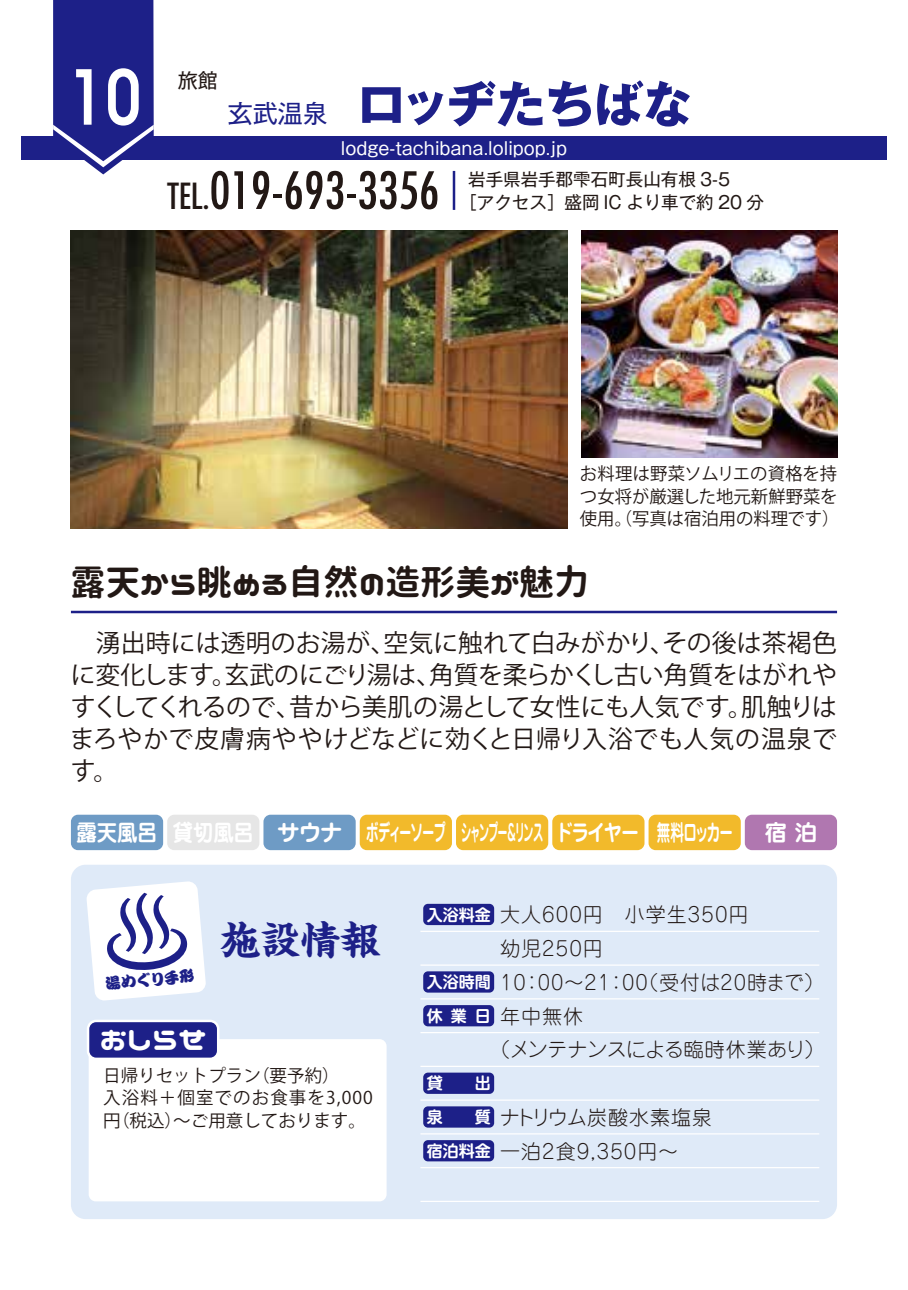
<style>
.page{position:relative;width:908px;height:1290px;background:#fff}
.page>*{position:absolute;margin:0;border:0;box-sizing:border-box;transform-origin:0 0}
.t1{font:600 condensed 75px "ITC Avant Garde Std";color:#fff;scale:.9 1}
.t2{font:condensed 50px "Futura Std";color:#221815}
.t3{font:700 50px "Gothic MB101 Pr 6 N";letter-spacing:-.025em;color:#1d2088}
.t4{font:700 40px "Kaisho MCBK1 Pro De";color:#1d2088}
.t5{font:35px "Nico Moji+";color:#221815}
.t6{font:33.5px "Nico Moji+";color:#fff}
.t7{font:24.75px/32px "Koz Go Pro";letter-spacing:.01em;color:#221815;text-align:justify}
.t8{font:700 22.5px "Jun 501 Pro";letter-spacing:-.065em;color:#fff;scale:.9 1}
.t9{font:700 22.5px "Jun 501 Pro";letter-spacing:-.065em;color:#fff}
.t10{font:300 20px/33.8px "Jun 101 Pro";letter-spacing:.05em;color:#221815}
.t11{font:300 20px "Jun 101 Pro";letter-spacing:-.015em;color:#221815}
.t12{font:20px "Gothic MB101 Pr 6 N";color:#221815}
.t13{font:17.5px/22.5px "Koz Go Pro";color:#221815}
.t14{font:17.5px/23px "Gothic MB101 Pr 6 N";color:#221815}
.t15{font:17.5px "Gothic MB101 Pr 6 N";color:#fff}
.t16{font:700 16px/33.8px "Shin M Go Pro De";color:#fff}
.t17{font:900 15px "Kanteiryu Std";color:#1d2088}
.s1{font-weight:400;font-size:25px}
.s2{font-size:35px}
.s3{font-size:16.25px}
</style>
<div class="page">
<div style="left:71px;top:865px;width:765px;height:354px;background:#dfeaf8;border-radius:15px"></div>
<div style="left:89px;top:1039px;width:297px;height:162px;background:#fff;border-radius:7px"></div>
<div style="left:744px;top:815px;width:92px;height:35px;background:#b077b0;border-radius:7px"></div>
<div style="left:648px;top:815px;width:92px;height:35px;background:#f2ba2b;border-radius:7px"></div>
<div style="left:552px;top:815px;width:92px;height:35px;background:#f2ba2b;border-radius:7px"></div>
<div style="left:456px;top:815px;width:92px;height:35px;background:#f2ba2b;border-radius:7px"></div>
<div style="left:359px;top:815px;width:93px;height:35px;background:#f2ba2b;border-radius:7px"></div>
<div style="left:263px;top:815px;width:92px;height:35px;background:#6e9bc5;border-radius:7px"></div>
<div style="left:167px;top:815px;width:92px;height:35px;background:#e6e6e6;border-radius:7px"></div>
<div style="left:71px;top:815px;width:92px;height:35px;background:#6e9bc5;border-radius:7px"></div>
<img style="left:71px;top:230px;width:496px;height:298px">
<img style="left:581px;top:230px;width:255px;height:227px">
<hr style="left:452px;top:171px;width:3px;height:39px;background:#1d2088">
<hr style="left:71px;top:611px;width:765px;height:2px;background:#1d2088">
<hr style="left:420px;top:931px;width:399px;height:1px;background:#fff">
<hr style="left:420px;top:964px;width:399px;height:2px;background:#fff">
<hr style="left:420px;top:998px;width:399px;height:1px;background:#fff">
<hr style="left:420px;top:1032px;width:399px;height:1px;background:#fff">
<hr style="left:420px;top:1066px;width:399px;height:1px;background:#fff">
<hr style="left:420px;top:1099px;width:399px;height:2px;background:#fff">
<hr style="left:420px;top:1133px;width:399px;height:1px;background:#fff">
<hr style="left:420px;top:1167px;width:399px;height:1px;background:#fff">
<hr style="left:420px;top:1201px;width:399px;height:1px;background:#fff">
<div style="left:423px;top:971px;width:71px;height:21px;background:#1d2088;border-radius:5px"></div>
<div style="left:423px;top:904px;width:71px;height:21px;background:#1d2088;border-radius:5px"></div>
<div style="left:423px;top:1072px;width:71px;height:22px;background:#1d2088;border-radius:5px"></div>
<div style="left:423px;top:1005px;width:71px;height:21px;background:#1d2088;border-radius:5px"></div>
<div style="left:423px;top:1106px;width:71px;height:21px;background:#1d2088;border-radius:5px"></div>
<div style="left:423px;top:1140px;width:71px;height:21px;background:#1d2088;border-radius:5px"></div>
<div style="left:87px;top:1020px;width:132px;height:40px;border:5px solid #fff;border-radius:7px"></div>
<div style="left:89px;top:1022px;width:128px;height:35px;background:#1d2088;border-radius:7px"></div>
<div style="left:21px;top:136px;width:865px;height:24px;background:#1d2088"></div>
<svg style="left:53px;top:0;width:101px;height:174px"></svg>
<svg style="left:86px;top:881px;width:120px;height:120px;background:#fafbfd"></svg>
<h1 class="t1" style="left:68px;top:51px;width:83px">10</h1>
<p class="t12" style="left:177px;top:64px;width:41px">旅館</p>
<h2 class="t3" style="left:177px;top:63px;width:516px"><span class="s1">　　玄武温泉</span> ロッヂたちばな</h2>
<p class="t15" style="left:341px;top:133px;width:227px">lodge-tachibana.lolipop.jp</p>
<h2 class="t2" style="left:167px;top:160px;width:273px"><span class="s2">TEL.</span>019-693-3356</h2>
<p class="t14" style="left:459px;top:167px;width:306px;text-indent:9px">岩手県岩手郡雫石町長山有根 3-5<br>［アクセス］盛岡 IC より車で約 20 分</p>
<p class="t13" style="left:579px;top:463px;width:261px">お料理は野菜ソムリエの資格を持つ女将が厳選した地元新鮮野菜を使用。（写真は宿泊用の料理です）</p>
<h3 class="t5" style="left:70px;top:557px;width:520px">露天から眺める自然の造形美が魅力</h3>
<p class="t7" style="left:70px;top:628px;width:768px">　湧出時には透明のお湯が、空気に触れて白みがかり、その後は茶褐色に変化します。玄武のにごり湯は、角質を柔らかくし古い角質をはがれやすくしてくれるので、昔から美肌の湯として女性にも人気です。肌触りはまろやかで皮膚病ややけどなどに効くと日帰り入浴でも人気の温泉です。</p>
<p class="t8" style="left:77px;top:815px;width:730px">露天風呂 貸切風呂 サウナ ボディーソープ シャンプー&amp;リンス ドライヤー 無料ロッカー</p>
<p class="t9" style="left:764px;top:815px;width:54px">宿 泊</p>
<p class="t17" style="left:105px;top:972px;width:90px;rotate:-5deg">湯<span class="s3">めぐり</span>手形</p>
<h3 class="t4" style="left:220px;top:906px;width:161px">施設情報</h3>
<h3 class="t6" style="left:100px;top:1013px;width:108px">おしらせ</h3>
<p class="t13" style="left:103px;top:1064px;width:271px">日帰りセットプラン（要予約）<br>入浴料＋個室でのお食事を3,000円（税込）～ご用意しております。</p>
<p class="t16" style="left:426px;top:896px;width:66px">入浴料金</p>
<p class="t16" style="left:426px;top:963px;width:66px">入浴時間休業日</p>
<p class="t16" style="left:426px;top:1064px;width:66px;text-align:justify">貸　　出泉　　質宿泊料金</p>
<p class="t10" style="left:500px;top:895px;width:250px">大人600円　小学生350円</p>
<p class="t10" style="left:500px;top:929px;width:104px">幼児250円</p>
<p class="t10" style="left:500px;top:963px;width:325px">10：00～21：00（受付は20時まで）</p>
<p class="t10" style="left:500px;top:997px;width:84px">年中無休</p>
<p class="t11" style="left:490px;top:1034px;width:336px">（メンテナンスによる臨時休業あり）</p>
<p class="t10" style="left:499px;top:1098px;width:214px">ナトリウム炭酸水素塩泉一泊2食9,350円～</p>
</div>
